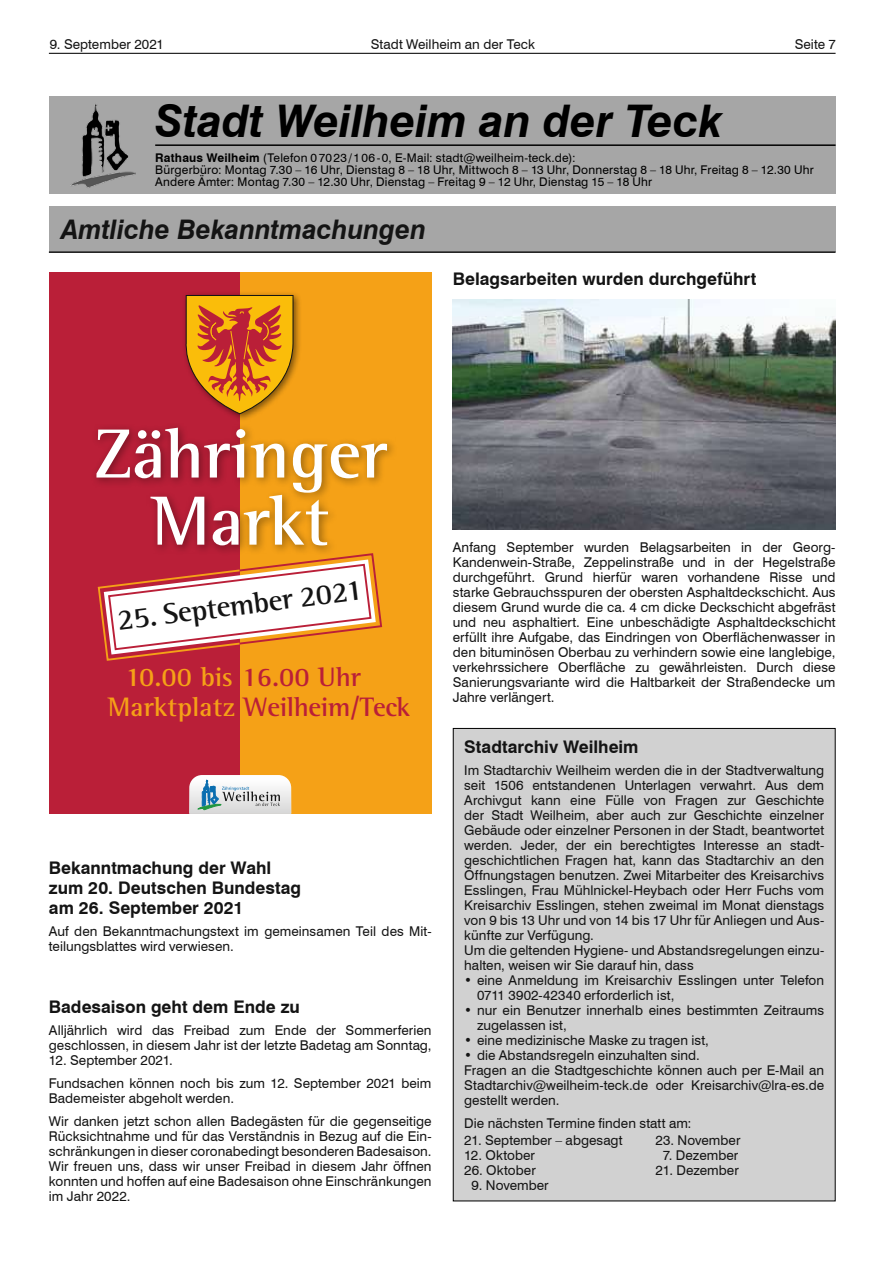
<style>
.page{position:relative;width:893px;height:1263px;background:#fff}
.page>*{position:absolute;margin:0;border:0;box-sizing:border-box;transform-origin:0 0}
.t1{font:700 71.25px/67.1px "AT Rotis Semi Serif";color:#fff;text-align:center}
.t2{font:italic 700 45px "Swiss 721 BT";letter-spacing:-.005em;color:#000}
.t3{font:700 29.7px "AT Rotis Semi Serif";color:#141414}
.t4{font:700 27.3px/29.8px "AT Rotis Semi Serif";color:#ba1f38}
.t5{font:italic 700 27px "Swiss 721 BT";color:#141414}
.t6{font:700 17.4px/19.6px "Swiss 721 BT";color:#141414}
.t7{font:13.5px/15px "Swiss 721 BT";letter-spacing:.005em;color:#141414}
.t8{font:12px/12px "Swiss 721 BT";letter-spacing:.015em;color:#000}
.s1{font-weight:700}
.s2{color:#f5a117}
</style>
<div class="page">
<hr style="left:49px;top:53px;width:787px;height:1px;background:#141414">
<div style="left:49px;top:272px;width:191px;height:541px;background:#ba1f38"></div>
<div style="left:240px;top:272px;width:192px;height:541px;background:#f5a117"></div>
<div style="left:91px;top:422px;width:307px;height:135px;background:#000;opacity:.4"></div>
<div style="left:182px;top:291px;width:120px;height:131px;background:#000;opacity:.5"></div>
<svg style="left:182px;top:295px;width:111px;height:119px"></svg>
<svg style="left:189px;top:775px;width:102px;height:38px"></svg>
<svg style="left:96px;top:552px;width:287px;height:110px"></svg>
<img style="left:453px;top:300px;width:383px;height:229px">
<div style="left:453px;top:728px;width:382px;height:473px;background:#d1d1d1"></div>
<div style="left:49px;top:96px;width:787px;height:97px;background:#a6a6a6"></div>
<hr style="left:155px;top:144px;width:681px;height:2px;background:#000">
<img style="left:70px;top:104px;width:65px;height:84px">
<div style="left:49px;top:206px;width:787px;height:46px;background:#a6a6a6"></div>
<hr style="left:49px;top:251px;width:787px;height:2px;background:#141414">
<p class="t7" style="left:50px;top:36px;width:116px">9. September 2021</p>
<p class="t7" style="left:371px;top:36px;width:166px">Stadt Weilheim an der Teck</p>
<p class="t7" style="left:795px;top:36px;width:43px">Seite 7</p>
<h2 class="t2" style="left:155px;top:94px;width:569px">Stadt Weilheim an der Teck</h2>
<p class="t8" style="left:155px;top:152px;width:660px"><span class="s1">Rathaus Weilheim</span> (Telefon 0 70 23 / 1 06 - 0, E-Mail: stadt@weilheim-teck.de):<br>Bürgerbüro: Montag 7.30 – 16 Uhr, Dienstag 8 – 18 Uhr, Mittwoch 8 – 13 Uhr, Donnerstag 8 – 18 Uhr, Freitag 8 – 12.30 Uhr<br>Andere Ämter: Montag 7.30 – 12.30 Uhr, Dienstag – Freitag 9 – 12 Uhr, Dienstag 15 – 18 Uhr</p>
<h3 class="t5" style="left:62px;top:213px;width:366px">Amtliche Bekanntmachungen</h3>
<p class="t6" style="left:453px;top:269px;width:305px">Belagsarbeiten wurden durchgeführt</p>
<h1 class="t1" style="left:93px;top:419px;width:296px">Zähringer<br>Markt</h1>
<h3 class="t3" style="left:115px;top:602px;width:249px;rotate:-7deg">25. September 2021</h3>
<h3 class="t4" style="left:108px;top:661px;width:304px;text-indent:17px"><span class="s2">10.00 bis</span> 16.00 Uhr<br><span class="s2">Marktplatz</span> Weilheim/Teck</h3>
<p class="t6" style="left:49px;top:858px;width:254px">Bekanntmachung der Wahl zum 20. Deutschen Bundestag am 26. September 2021</p>
<p class="t7" style="left:49px;top:924px;width:384px">Auf den Bekanntmachungstext im gemeinsamen Teil des Mit&shy;teilungsblattes wird verwiesen.</p>
<p class="t6" style="left:49px;top:996px;width:253px">Badesaison geht dem Ende zu</p>
<p class="t7" style="left:49px;top:1023px;width:384px">Alljährlich wird das Freibad zum Ende der Sommerferien geschlossen, in diesem Jahr ist der letzte Badetag am Sonntag,</p>
<p class="t7" style="left:49px;top:1049px;width:384px;line-height:22.6px">12. September 2021.<br>Fundsachen können noch bis zum 12. September 2021 beim</p>
<p class="t7" style="left:49px;top:1087px;width:384px;line-height:22.6px">Bademeister abgeholt werden.<br>Wir danken jetzt schon allen Badegästen für die gegenseitige</p>
<p class="t7" style="left:49px;top:1129px;width:384px;text-align:justify">Rücksichtnahme und für das Verständnis in Bezug auf die Ein&shy;schränkungen in dieser coronabedingt besonderen Badesaison.<br>Wir freuen uns, dass wir unser Freibad in diesem Jahr öffnen konnten und hoffen auf eine Badesaison ohne Ein schränkungen im Jahr 2022.</p>
<p class="t7" style="left:453px;top:540px;width:384px;text-align:justify">Anfang September wurden Belagsarbeiten in der Georg-Kanden wein-Straße, Zeppelinstraße und in der Hegelstraße durchgeführt. Grund hierfür waren vorhandene Risse und starke Gebrauchsspuren der obersten Asphaltdeckschicht. Aus diesem Grund wurde die ca. 4 cm dicke Deckschicht abgefräst und neu asphaltiert. Eine unbeschädigte Asphaltdeckschicht erfüllt ihre Aufgabe, das Eindringen von Oberflächenwasser in den bituminösen Oberbau zu verhindern sowie eine lang lebige, verkehrssichere Oberfläche zu gewährleisten. Durch diese Sanierungsvariante wird die Haltbarkeit der Straßendecke um Jahre verlängert.</p>
<p class="t6" style="left:464px;top:736px;width:176px">Stadtarchiv Weilheim</p>
<p class="t7" style="left:464px;top:763px;width:361px">Im Stadtarchiv Weilheim werden die in der Stadt verwaltung seit 1506 entstandenen Unterlagen verwahrt. Aus dem Archivgut kann eine Fülle von Fragen zur Geschichte der Stadt Weilheim, aber auch zur Geschichte einzelner Gebäude oder einzelner Personen in der Stadt, beant wortet werden. Jeder, der ein berechtigtes Interesse an stadt&shy;geschichtlichen Fragen hat, kann das Stadtarchiv an den Öffnungs tagen benutzen. Zwei Mitarbeiter des Kreisarchivs Esslingen, Frau Mühlnickel-Heybach oder Herr Fuchs vom Kreisarchiv Esslingen, stehen zweimal im Monat dienstags von 9 bis 13 Uhr und von 14 bis 17 Uhr für Anliegen und Aus&shy;künfte zur Verfügung.<br>Um die geltenden Hygiene- und Abstandsregelungen einzu&shy;halten, weisen wir Sie darauf hin, dass</p>
<p class="t7" style="left:477px;top:973px;width:349px;text-indent:-13px">• eine Anmeldung im Kreisarchiv Esslingen unter Telefon<br>0711 3902-42340 erforderlich ist,</p>
<p class="t7" style="left:477px;top:1003px;width:349px;text-indent:-13px">• nur ein Benutzer innerhalb eines bestimmten Zeitraums zugelassen ist,</p>
<p class="t7" style="left:464px;top:1033px;width:246px">• eine medizinische Maske zu tragen ist,</p>
<p class="t7" style="left:464px;top:1048px;width:361px">• die Abstandsregeln einzuhalten sind.<br>Fragen an die Stadtgeschichte können auch per E-Mail an Stadtarchiv@weilheim-teck.de oder Kreisarchiv@lra-es.de gestellt werden.</p>
<p class="t7" style="left:464px;top:1115px;width:229px">Die nächsten Termine finden statt am:</p>
<p class="t7" style="left:464px;top:1133px;width:160px">21. September – abgesagt</p>
<p class="t7" style="left:464px;top:1148px;width:72px">12. Oktober</p>
<p class="t7" style="left:464px;top:1163px;width:73px">26. Oktober</p>
<p class="t7" style="left:471px;top:1178px;width:79px">9. November</p>
<p class="t7" style="left:656px;top:1133px;width:86px">23. November</p>
<p class="t7" style="left:663px;top:1148px;width:77px">7. Dezember</p>
<p class="t7" style="left:656px;top:1163px;width:85px">21. Dezember</p>
</div>
